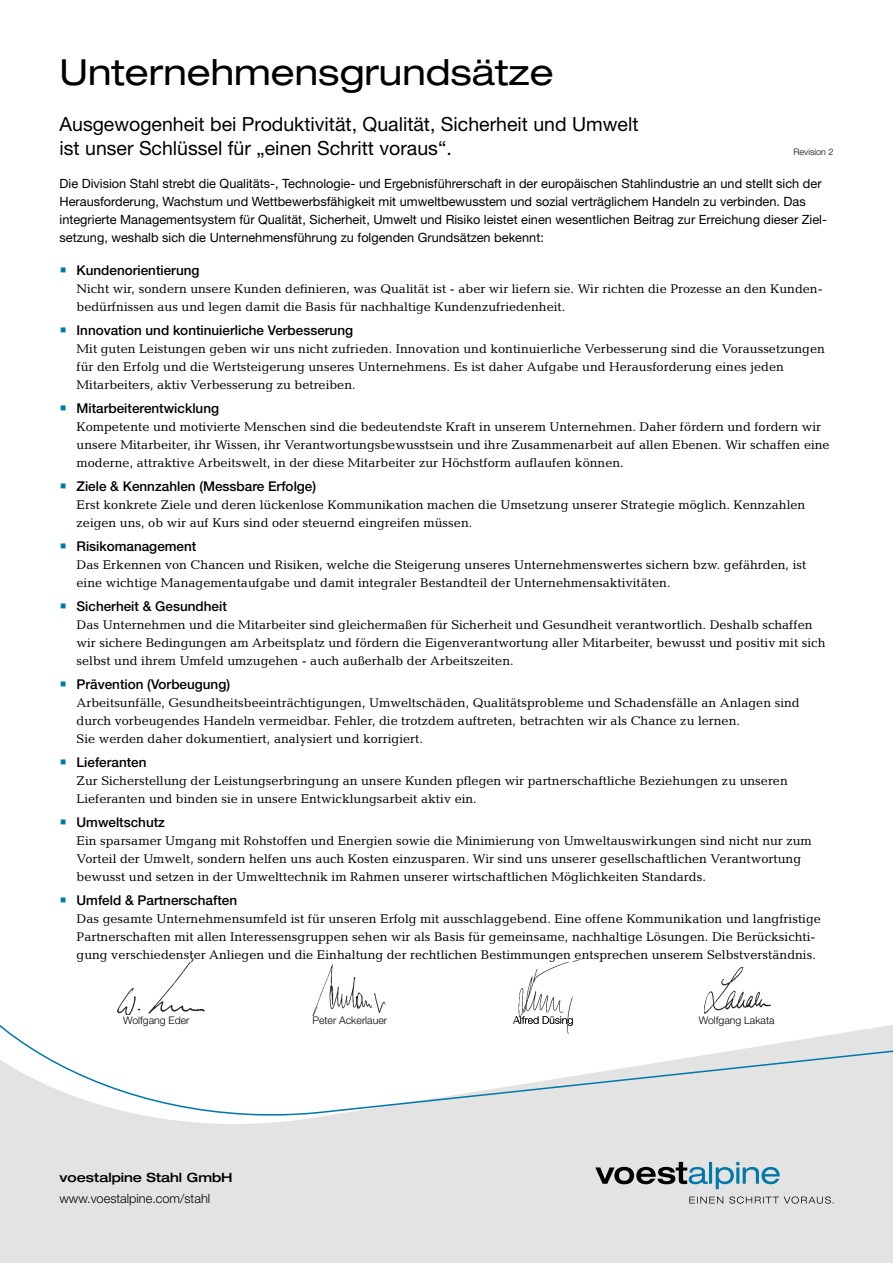
<style>
.page{position:relative;width:893px;height:1263px;background:#fff}
.page>*{position:absolute;margin:0;border:0;box-sizing:border-box;transform-origin:0 0}
.t1{font:expanded 36px "Helvetica Neue LT Std";color:#000}
.t2{font:19.5px/24px "Helvetica Neue LT Std";color:#000}
.t3{font:500 13.5px "Helvetica Neue LT Std";color:#000}
.t4{font:12.75px/18px "Candida Std";color:#000}
.t5{font:12.75px/18px "Helvetica Neue LT Std";color:#000}
.t6{font:300 12.75px "Helvetica Neue LT Std";color:#000}
.t7{font:500 expanded 12.75px "Helvetica Neue LT Std";color:#000}
.t8{font:300 10.5px "Helvetica Neue LT Std";color:#000}
.t9{font:300 9px "Helvetica Neue LT Std";color:#000}
.s1{color:#0078aa}
</style>
<div class="page">
<div style="left:0;top:1115px;width:893px;height:148px;background:#e3e3e3"></div>
<svg style="left:0;top:1010px;width:893px;height:105px"></svg>
<svg style="left:729px;top:1196px;width:105px;height:7px"></svg>
<svg style="left:689px;top:1197px;width:34px;height:6px"></svg>
<svg style="left:595px;top:1162px;width:185px;height:27px;background:#9bacb4"></svg>
<img style="left:313px;top:964px;width:72px;height:52px">
<img style="left:516px;top:962px;width:67px;height:74px">
<img style="left:536px;top:959px;width:46px;height:3px">
<img style="left:516px;top:1016px;width:67px;height:10px">
<img style="left:117px;top:962px;width:87px;height:53px">
<img style="left:121px;top:959px;width:77px;height:3px">
<img style="left:704px;top:967px;width:66px;height:46px">
<h1 class="t1" style="left:60px;top:51px;width:496px">Unternehmensgrundsätze</h1>
<h2 class="t2" style="left:60px;top:112px;width:580px">Ausgewogenheit bei Produktivität, Qualität, Sicherheit und Umwelt ist unser Schlüssel für „einen Schritt voraus“.</h2>
<p class="t5" style="left:60px;top:174px;width:769px">Die Division Stahl strebt die Qualitäts-, Technologie- und Ergebnisführerschaft in der europäischen Stahlindustrie an und stellt sich der Herausforderung, Wachstum und Wettbewerbsfähigkeit mit umweltbewusstem und sozial verträglichem Handeln zu verbinden. Das integrierte Managementsystem für Qualität, Sicherheit, Umwelt und Risiko leistet einen wesentlichen Beitrag zur Erreichung dieser Ziel&shy;setzung, weshalb sich die Unternehmensführung zu folgenden Grundsätzen bekennt:</p>
<p class="t3" style="left:60px;top:262px;width:142px"><span class="s1">▪</span> Kundenorientierung</p>
<p class="t4" style="left:77px;top:280px;width:748px">Nicht wir, sondern unsere Kunden definieren, was Qualität ist - aber wir liefern sie. Wir richten die Prozesse an den Kunden&shy;bedürfnissen aus und legen damit die Basis für nachhaltige Kundenzufriedenheit.</p>
<p class="t3" style="left:60px;top:322px;width:295px"><span class="s1">▪</span> Innovation und kontinuierliche Verbesserung</p>
<p class="t4" style="left:77px;top:340px;width:750px">Mit guten Leistungen geben wir uns nicht zufrieden. Innovation und kontinuierliche Verbesserung sind die Voraussetzungen für den Erfolg und die Wertsteigerung unseres Unternehmens. Es ist daher Aufgabe und Herausforderung eines jeden<br>Mitarbeiters, aktiv Verbesserung zu betreiben.</p>
<p class="t3" style="left:60px;top:400px;width:161px"><span class="s1">▪</span> Mitarbeiterentwicklung</p>
<p class="t4" style="left:77px;top:418px;width:755px">Kompetente und motivierte Menschen sind die bedeutendste Kraft in unserem Unternehmen. Daher fördern und fordern wir unsere Mitarbeiter, ihr Wissen, ihr Verantwortungsbewusstsein und ihre Zusammenarbeit auf allen Ebenen. Wir schaffen eine moderne, attraktive Arbeitswelt, in der diese Mitarbeiter zur Höchstform auflaufen können.</p>
<p class="t3" style="left:60px;top:478px;width:258px"><span class="s1">▪</span> Ziele &amp; Kennzahlen (Messbare Erfolge)</p>
<p class="t4" style="left:77px;top:496px;width:730px">Erst konkrete Ziele und deren lückenlose Kommunikation machen die Umsetzung unserer Strategie möglich. Kennzahlen zeigen uns, ob wir auf Kurs sind oder steuernd eingreifen müssen.</p>
<p class="t3" style="left:60px;top:538px;width:138px"><span class="s1">▪</span> Risikomanagement</p>
<p class="t4" style="left:77px;top:556px;width:731px">Das Erkennen von Chancen und Risiken, welche die Steigerung unseres Unternehmenswertes sichern bzw. gefährden, ist eine wichtige Managementaufgabe und damit integraler Bestandteil der Unternehmensaktivitäten.</p>
<p class="t3" style="left:60px;top:598px;width:169px"><span class="s1">▪</span> Sicherheit &amp; Gesundheit</p>
<p class="t4" style="left:77px;top:616px;width:750px">Das Unternehmen und die Mitarbeiter sind gleichermaßen für Sicherheit und Gesundheit verantwortlich. Deshalb schaffen wir sichere Bedingungen am Arbeitsplatz und fördern die Eigenverantwortung aller Mitarbeiter, bewusst und positiv mit sich selbst und ihrem Umfeld umzugehen - auch außerhalb der Arbeitszeiten.</p>
<p class="t3" style="left:60px;top:676px;width:172px"><span class="s1">▪</span> Prävention (Vorbeugung)</p>
<p class="t4" style="left:77px;top:694px;width:725px">Arbeitsunfälle, Gesundheitsbeeinträchtigungen, Umweltschäden, Qualitätsprobleme und Schadensfälle an Anlagen sind durch vorbeugendes Handeln vermeidbar. Fehler, die trotzdem auftreten, betrachten wir als Chance zu lernen.<br>Sie werden daher dokumentiert, analysiert und korrigiert.</p>
<p class="t3" style="left:60px;top:754px;width:89px"><span class="s1">▪</span> Lieferanten</p>
<p class="t4" style="left:77px;top:772px;width:713px">Zur Sicherstellung der Leistungserbringung an unsere Kunden pflegen wir partnerschaftliche Beziehungen zu unseren<br>Lieferanten und binden sie in unsere Entwicklungsarbeit aktiv ein.</p>
<p class="t3" style="left:60px;top:814px;width:107px"><span class="s1">▪</span> Umweltschutz</p>
<p class="t4" style="left:77px;top:832px;width:737px">Ein sparsamer Umgang mit Rohstoffen und Energien sowie die Minimierung von Umweltauswirkungen sind nicht nur zum<br>Vorteil der Umwelt, sondern helfen uns auch Kosten einzusparen. Wir sind uns unserer gesellschaftlichen Verantwortung bewusst und setzen in der Umwelttechnik im Rahmen unserer wirtschaftlichen Möglichkeiten Standards.</p>
<p class="t3" style="left:60px;top:892px;width:179px"><span class="s1">▪</span> Umfeld &amp; Partnerschaften</p>
<p class="t4" style="left:77px;top:910px;width:746px">Das gesamte Unternehmensumfeld ist für unseren Erfolg mit ausschlaggebend. Eine offene Kommunikation und langfristige<br>Partnerschaften mit allen Interessensgruppen sehen wir als Basis für gemeinsame, nachhaltige Lösungen. Die Berücksichti&shy;gung verschiedenster Anliegen und die Einhaltung der rechtlichen Bestimmungen entsprechen unserem Selbstverständnis.</p>
<p class="t9" style="left:794px;top:146px;width:41px">Revision 2</p>
<p class="t8" style="left:123px;top:1014px;width:68px">Wolfgang Eder</p>
<p class="t8" style="left:312px;top:1014px;width:76px">Peter Ackerlauer</p>
<p class="t8" style="left:699px;top:1014px;width:77px">Wolfgang Lakata</p>
<p class="t7" style="left:60px;top:1170px;width:175px">voestalpine Stahl GmbH</p>
<p class="t6" style="left:60px;top:1191px;width:152px">www.voestalpine.com/stahl</p>
</div>
